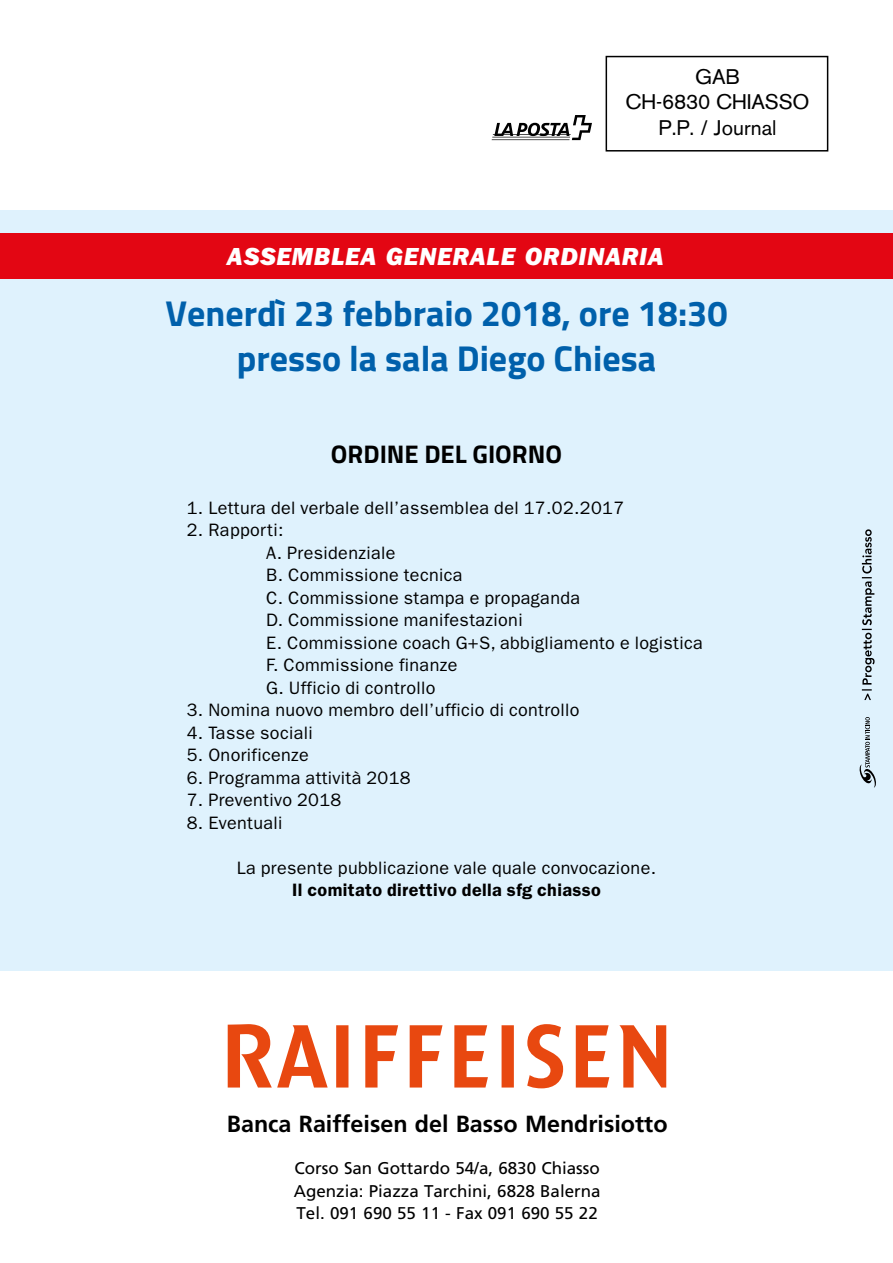
<style>
.page{position:relative;width:893px;height:1263px;background:#fff}
.page>*{position:absolute;margin:0;border:0;box-sizing:border-box;transform-origin:0 0}
.t1{font:700 36px/45px "Titillium Web";color:#0060ab;text-align:center}
.t2{font:italic 800 25.5px "Franklin Gothic";letter-spacing:.025em;color:#fff}
.t3{font:700 25.5px "Titillium Web";color:#000}
.t4{font:700 23.4px "Frutiger";color:#000}
.t5{font:21px/25.5px "Akzidenz Grotesk BE";letter-spacing:-.01em;color:#000;text-align:center}
.t6{font:18px/22.5px "Franklin Gothic";letter-spacing:.02em;color:#000}
.t7{font:600 18px "Franklin Gothic";letter-spacing:.02em;color:#000}
.t8{font:16.95px/22.6px "Frutiger";color:#000;text-align:justify}
</style>
<div class="page">
<div style="left:0;top:209px;width:893px;height:762px;background:#dff2fd"></div>
<div style="left:606px;top:56px;width:222px;height:96px;border:2px solid #000"></div>
<hr style="left:492px;top:139px;width:78px;height:1px;background:#000">
<svg style="left:493px;top:115px;width:99px;height:25px"></svg>
<hr style="left:492px;top:137px;width:78px;height:1px;background:#000">
<svg style="left:228px;top:1024px;width:438px;height:64px"></svg>
<svg style="left:862px;top:529px;width:12px;height:171px"></svg>
<svg style="left:859px;top:717px;width:17px;height:71px"></svg>
<div style="left:0;top:233px;width:893px;height:46px;background:#e30613"></div>
<p class="t5" style="left:626px;top:64px;width:185px">GAB<br>CH-6830 CHIASSO<br>P.P. / Journal</p>
<h2 class="t2" style="left:227px;top:241px;width:438px">ASSEMBLEA GENERALE ORDINARIA</h2>
<h1 class="t1" style="left:165px;top:289px;width:564px">Venerdì 23 febbraio 2018, ore 18:30 presso la sala Diego Chiesa</h1>
<h2 class="t3" style="left:331px;top:434px;width:233px">ORDINE DEL GIORNO</h2>
<p class="t6" style="left:187px;top:496px;width:439px">1. Lettura del verbale dell’assemblea del 17.02.2017</p>
<p class="t6" style="left:266px;top:519px;width:438px;text-indent:-80px">2. Rapporti:<br>A. Presidenziale<br>B. Commissione tecnica<br>C. Commissione stampa e propaganda<br>D. Commissione manifestazioni<br>E. Commissione coach G+S, abbigliamento e logistica<br>F. Commissione finanze<br>G. Ufficio di controllo</p>
<p class="t6" style="left:187px;top:699px;width:394px">3. Nomina nuovo membro dell’ufficio di controllo</p>
<p class="t6" style="left:187px;top:721px;width:128px">4. Tasse sociali</p>
<p class="t6" style="left:187px;top:744px;width:124px">5. Onorificenze</p>
<p class="t6" style="left:187px;top:766px;width:225px">6. Programma attività 2018</p>
<p class="t6" style="left:187px;top:789px;width:156px">7. Preventivo 2018</p>
<p class="t6" style="left:187px;top:811px;width:97px">8. Eventuali</p>
<p class="t6" style="left:237px;top:856px;width:421px">La presente pubblicazione vale quale convocazione.</p>
<p class="t7" style="left:292px;top:879px;width:310px">Il comitato direttivo della sfg chiasso</p>
<p class="t4" style="left:227px;top:1110px;width:442px">Banca Raiffeisen del Basso Mendrisiotto</p>
<p class="t8" style="left:294px;top:1157px;width:308px">Corso San Gottardo 54/a, 6830 Chiasso Agenzia: Piazza Tarchini, 6828 Balerna Tel. 091 690 55 11 - Fax 091 690 55 22</p>
</div>
